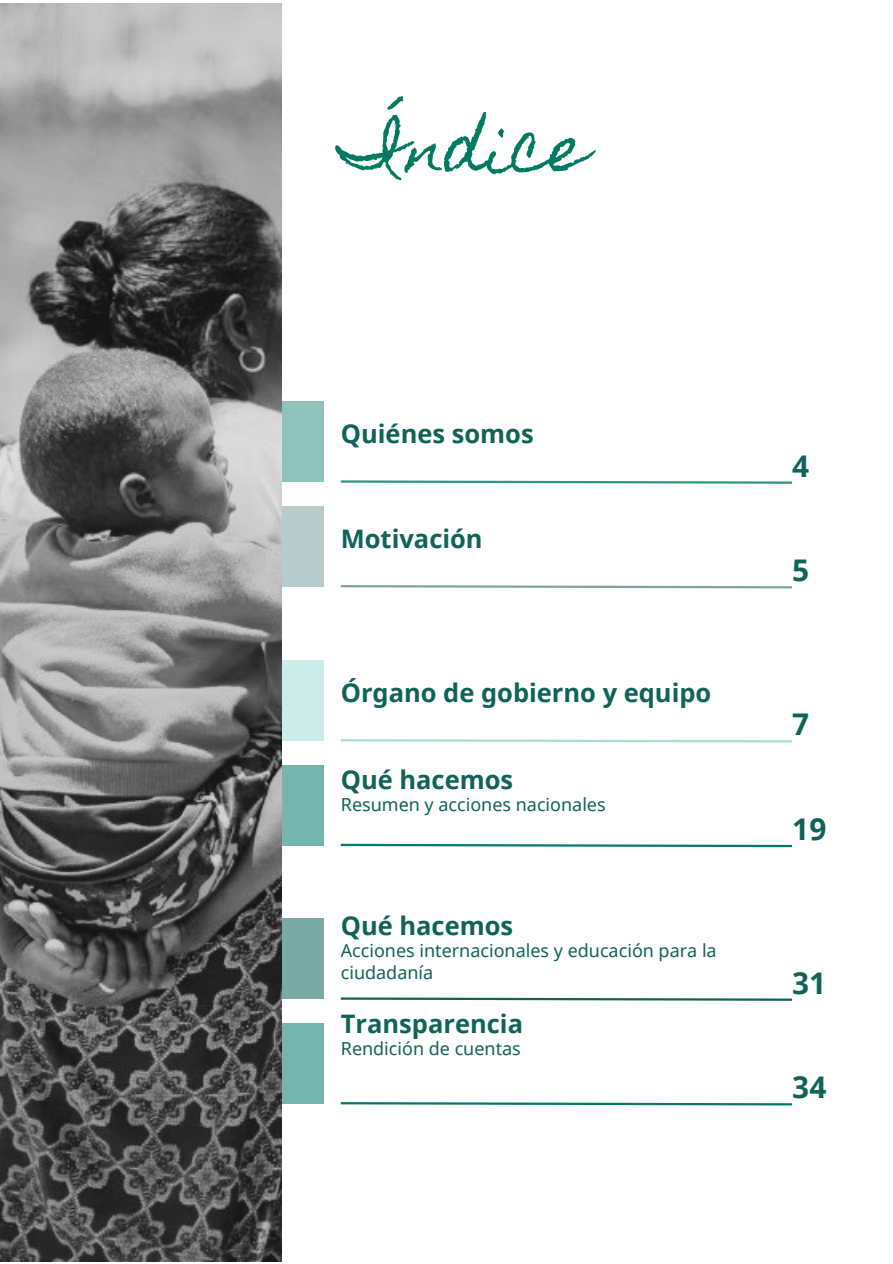
<style>
.page{position:relative;width:893px;height:1264px;background:#fff}
.page>*{position:absolute;margin:0;border:0;box-sizing:border-box;transform-origin:0 0}
.t1{font:63px "Homemade Apple";color:#007b61}
.t2{font:700 29.85px "Noto Sans";color:#0f6358}
.t3{font:700 25.5px "Noto Sans";color:#0f6358}
.t4{font:18px/21.3px "Noto Sans";color:#0f6358}
</style>
<div class="page">
<svg style="left:340px;top:480px;width:452px;height:4px"></svg>
<svg style="left:340px;top:585px;width:452px;height:4px"></svg>
<svg style="left:340px;top:739px;width:452px;height:4px"></svg>
<svg style="left:340px;top:843px;width:453px;height:5px"></svg>
<svg style="left:340px;top:997px;width:453px;height:4px"></svg>
<svg style="left:340px;top:1102px;width:453px;height:4px"></svg>
<div style="left:237px;top:401px;width:87px;height:81px;background:#8dc3bb"></div>
<div style="left:237px;top:506px;width:87px;height:80px;background:#bacbcb"></div>
<div style="left:237px;top:660px;width:87px;height:80px;background:#cdece9"></div>
<div style="left:237px;top:764px;width:87px;height:81px;background:#75b5ad"></div>
<div style="left:237px;top:918px;width:87px;height:81px;background:#7ba9a3"></div>
<div style="left:237px;top:1022px;width:87px;height:81px;background:#75b5ad"></div>
<img style="left:0;top:3px;width:281px;height:1258px">
<p class="t1" style="left:341px;top:112px;width:248px">Índice</p>
<p class="t3" style="left:341px;top:415px;width:194px">Quiénes somos</p>
<p class="t3" style="left:341px;top:520px;width:143px">Motivación</p>
<p class="t3" style="left:341px;top:674px;width:372px">Órgano de gobierno y equipo</p>
<p class="t3" style="left:341px;top:761px;width:174px">Qué hacemos</p>
<p class="t4" style="left:341px;top:793px;width:266px">Resumen y acciones nacionales</p>
<p class="t3" style="left:341px;top:907px;width:174px">Qué hacemos</p>
<p class="t4" style="left:341px;top:939px;width:377px">Acciones internacionales y educación para la ciudadanía</p>
<p class="t3" style="left:341px;top:1005px;width:184px">Transparencia</p>
<p class="t4" style="left:341px;top:1037px;width:181px">Rendición de cuentas</p>
<p class="t2" style="left:792px;top:445px;width:19px">4</p>
<p class="t2" style="left:792px;top:549px;width:19px">5</p>
<p class="t2" style="left:792px;top:703px;width:19px">7</p>
<p class="t2" style="left:792px;top:808px;width:36px">19</p>
<p class="t2" style="left:792px;top:961px;width:36px">31</p>
<p class="t2" style="left:792px;top:1066px;width:36px">34</p>
</div>
